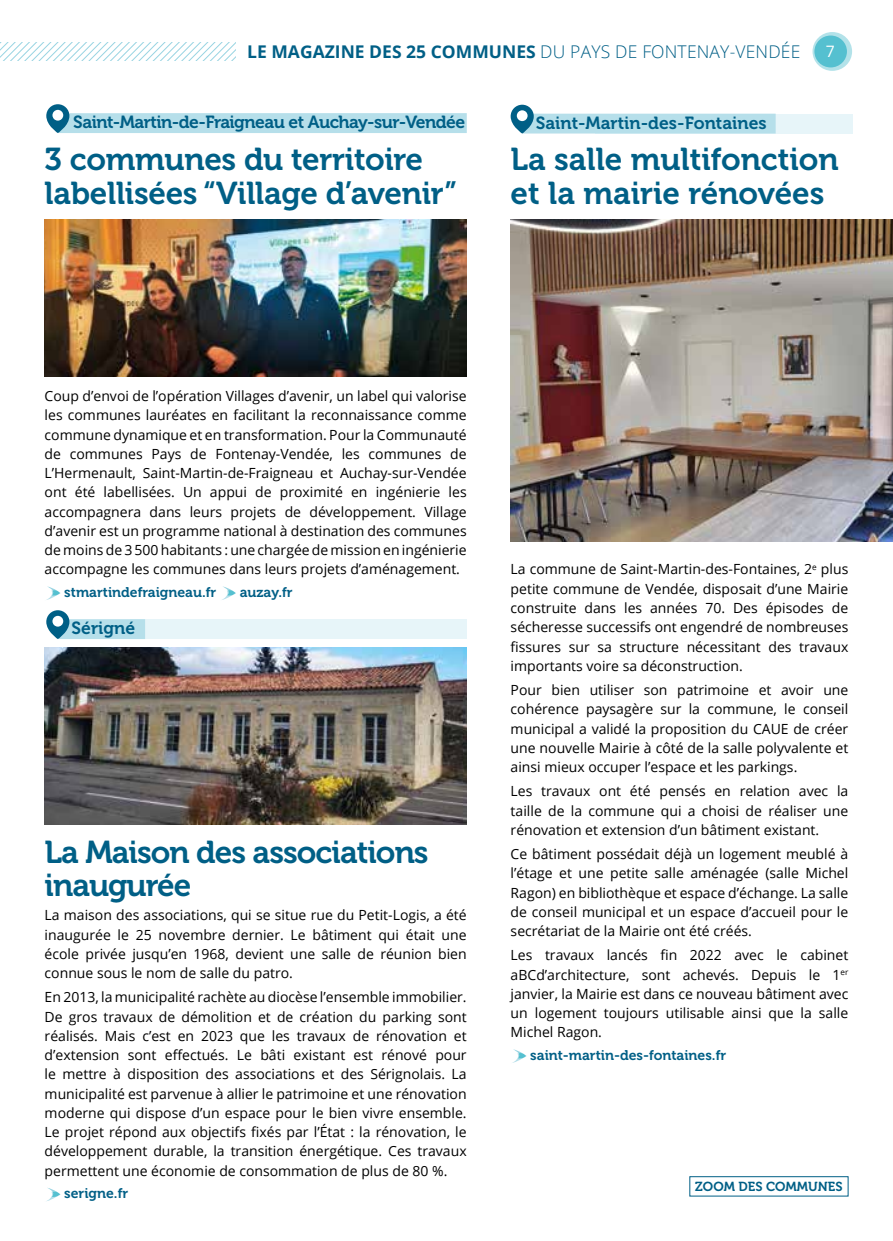
<style>
.page{position:relative;width:893px;height:1241px;background:#fff}
.page>*{position:absolute;margin:0;border:0;box-sizing:border-box;transform-origin:0 0}
.t1{font:31.5px/33.2px "Museo 700";letter-spacing:-.01em;color:#005f86}
.t2{font:31.5px/33.2px "Museo 700";letter-spacing:-.03em;color:#005f86}
.t3{font:700 17.5px "Open Sans";color:#005f86}
.t4{font:17.5px "Museo 700";letter-spacing:-.03em;color:#005f86}
.t5{font:17.5px "Museo 700";color:#005f86}
.t6{font:15.75px "Open Sans";color:#fff}
.t7{font:14px/19.2px "Open Sans";color:#000;text-align:justify}
.t8{font:14px "Museo 700";color:#005f86}
.t9{font:13.12px "Museo 700";color:#005f86}
.s1{font-weight:300}
</style>
<div class="page">
<svg style="left:812px;top:32px;width:40px;height:39px"></svg>
<div style="left:814px;top:36px;width:33px;height:31px;background:#55c0d0;border-radius:50%"></div>
<svg style="left:0;top:43px;width:236px;height:17px"></svg>
<img style="left:45px;top:647px;width:422px;height:176px">
<div style="left:690px;top:1176px;width:158px;height:20px;border:1px solid #005f86"></div>
<svg style="left:46px;top:104px;width:421px;height:29px"></svg>
<div style="left:131px;top:619px;width:336px;height:20px;background:#e7f5f9"></div>
<svg style="left:46px;top:610px;width:99px;height:29px"></svg>
<div style="left:595px;top:114px;width:257px;height:19px;background:#e7f5f9"></div>
<svg style="left:511px;top:105px;width:265px;height:28px"></svg>
<svg style="left:46px;top:586px;width:15px;height:14px"></svg>
<svg style="left:222px;top:586px;width:14px;height:14px"></svg>
<svg style="left:512px;top:1049px;width:15px;height:14px"></svg>
<svg style="left:47px;top:1187px;width:14px;height:14px"></svg>
<img style="left:45px;top:219px;width:422px;height:157px">
<img style="left:511px;top:219px;width:382px;height:322px">
<p class="t3" style="left:247px;top:39px;width:555px">LE MAGAZINE DES 25 COMMUNES <span class="s1">DU PAYS DE FONTENAY-VENDÉE</span></p>
<p class="t6" style="left:826px;top:40px;width:11px">7</p>
<p class="t4" style="left:73px;top:112px;width:393px">Saint-Martin-de-Fraigneau et Auchay-sur-Vendée</p>
<h1 class="t1" style="left:45px;top:143px;width:414px">3 communes du territoire labellisées “Village d’avenir”</h1>
<p class="t5" style="left:536px;top:113px;width:232px">Saint-Martin-des-Fontaines</p>
<h1 class="t1" style="left:511px;top:143px;width:330px">La salle multifonction et la mairie rénovées</h1>
<p class="t7" style="left:45px;top:386px;width:424px">Coup d’envoi de l’opération Villages d’avenir, un label qui valorise les communes lauréates en facilitant la reconnaissance comme commune dynamique et en transformation. Pour la Communauté de communes Pays de Fontenay-Vendée, les communes de L’Hermenault, Saint-Martin-de-Fraigneau et Auchay-sur-Vendée ont été labellisées. Un appui de proximité en ingénierie les accompagnera dans leurs projets de développement. Village d’avenir est un programme national à destination des communes de moins de 3 500 habitants : une chargée de mission en ingénierie accompagne les communes dans leurs projets d’aménagement.</p>
<p class="t8" style="left:64px;top:584px;width:154px">stmartindefraigneau.fr</p>
<p class="t8" style="left:240px;top:584px;width:55px">auzay.fr</p>
<p class="t5" style="left:72px;top:618px;width:65px">Sérigné</p>
<h1 class="t2" style="left:45px;top:835px;width:386px">La Maison des associations inaugurée</h1>
<p class="t7" style="left:45px;top:905px;width:424px">La maison des associations, qui se situe rue du Petit-Logis, a été inaugurée le 25 novembre dernier. Le bâtiment qui était une école privée jusqu’en 1968, devient une salle de réunion bien connue sous le nom de salle du patro.</p>
<p class="t7" style="left:45px;top:987px;width:424px">En 2013, la municipalité rachète au diocèse l’ensemble immobilier.<br>De gros travaux de démolition et de création du parking sont réalisés. Mais c’est en 2023 que les travaux de rénovation et d’extension sont effectués. Le bâti existant est rénové pour le mettre à disposition des associations et des Sérignolais. La municipalité est parvenue à allier le patrimoine et une rénovation moderne qui dispose d’un espace pour le bien vivre ensemble.<br>Le projet répond aux objectifs fixés par l’État : la rénovation, le développement durable, la transition énergétique. Ces travaux permettent une économie de consommation de plus de 80 %.</p>
<p class="t8" style="left:64px;top:1185px;width:65px">serigne.fr</p>
<p class="t7" style="left:511px;top:559px;width:339px">La commune de Saint-Martin-des-Fontaines, 2<sup>e</sup> plus petite commune de Vendée, disposait d’une Mairie construite dans les années 70. Des épisodes de sécheresse successifs ont engendré de nombreuses fissures sur sa structure nécessitant des travaux importants voire sa déconstruction.</p>
<p class="t7" style="left:511px;top:679px;width:339px">Pour bien utiliser son patrimoine et avoir une cohérence paysagère sur la commune, le conseil municipal a validé la proposition du CAUE de créer une nouvelle Mairie à côté de la salle polyvalente et ainsi mieux occuper l’espace et les parkings.</p>
<p class="t7" style="left:511px;top:781px;width:339px">Les travaux ont été pensés en relation avec la taille de la commune qui a choisi de réaliser une rénovation et extension d’un bâtiment existant.</p>
<p class="t7" style="left:511px;top:843px;width:339px">Ce bâtiment possédait déjà un logement meublé à l’étage et une petite salle aménagée (salle Michel Ragon) en bibliothèque et espace d’échange. La salle de conseil municipal et un espace d’accueil pour le secrétariat de la Mairie ont été créés.</p>
<p class="t7" style="left:511px;top:945px;width:339px">Les travaux lancés fin 2022 avec le cabinet aBCd’architecture, sont achevés. Depuis le 1<sup>er </sup>janvier, la Mairie est dans ce nouveau bâtiment avec un logement toujours utilisable ainsi que la salle Michel Ragon.</p>
<p class="t8" style="left:530px;top:1046px;width:197px">saint-martin-des-fontaines.fr</p>
<p class="t9" style="left:695px;top:1179px;width:149px">ZOOM DES COMMUNES</p>
</div>
